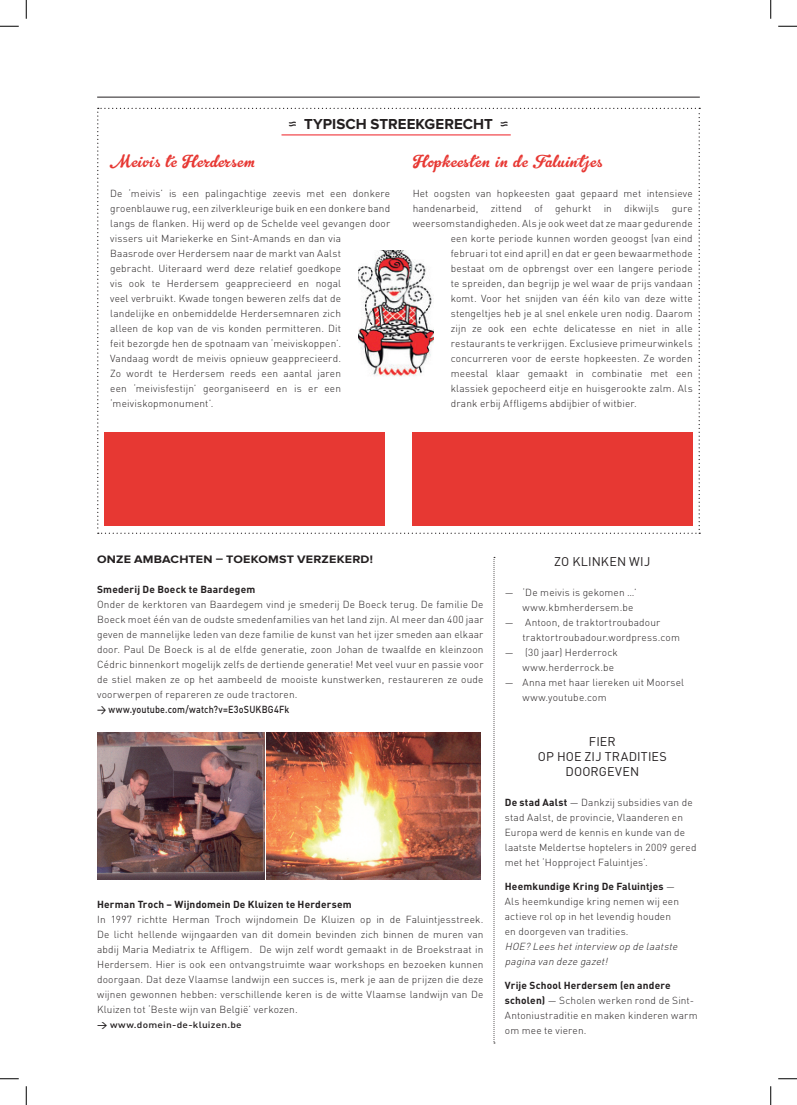
<style>
.page{position:relative;width:797px;height:1105px;background:#fff}
.page>*{position:absolute;margin:0;border:0;box-sizing:border-box;transform-origin:0 0}
.t1{font:17.5px "Gelato Script";letter-spacing:.04em;color:#e73833}
.t2{font:700 15px "Proxima Nova";color:#231f20}
.t3{font:12.5px "DIN";letter-spacing:.015em;color:#231f20}
.t4{font:700 11.25px "Proxima Nova";letter-spacing:.015em;color:#231f20;scale:1.11 1}
.t5{font:300 10.12px/15px "DIN";letter-spacing:.015em;color:#231f20}
.t6{font:700 10.12px "DIN";letter-spacing:.015em;color:#231f20}
.t7{font:italic 300 10.12px/15px "DIN";color:#231f20}
.t8{font:500 10.12px "DIN";letter-spacing:.02em;color:#231f20;scale:.89 1}
.t9{font:500 9px "DIN";letter-spacing:.02em;color:#231f20;scale:1.13 1}
.s1{font-weight:700}
</style>
<div class="page">
<svg style="left:97px;top:108px;width:603px;height:426px"></svg>
<hr style="left:97px;top:97px;width:602px;height:1px;background:#231f20">
<img style="left:359px;top:251px;width:74px;height:141px">
<div style="left:104px;top:432px;width:280px;height:93px;background:#e73833"></div>
<div style="left:412px;top:432px;width:280px;height:93px;background:#e73833"></div>
<img style="left:97px;top:732px;width:383px;height:148px">
<svg style="left:493px;top:557px;width:2px;height:487px"></svg>
<hr style="left:281px;top:134px;width:230px;height:1px;background:#ee1d23">
<svg style="left:0;top:25px;width:19px;height:2px"></svg>
<svg style="left:778px;top:25px;width:19px;height:2px"></svg>
<svg style="left:0;top:1078px;width:19px;height:1px"></svg>
<svg style="left:778px;top:1078px;width:19px;height:1px"></svg>
<svg style="left:25px;top:0;width:2px;height:19px"></svg>
<svg style="left:25px;top:1086px;width:2px;height:19px"></svg>
<svg style="left:770px;top:0;width:1px;height:19px"></svg>
<svg style="left:770px;top:1086px;width:1px;height:19px"></svg>
<h2 class="t2" style="left:289px;top:115px;width:220px">≈ TYPISCH STREEKG ERECHT ≈</h2>
<h1 class="t1" style="left:110px;top:150px;width:147px">Meivis te Herdersem</h1>
<p class="t5" style="left:110px;top:186px;width:281px">De ‘meivis’ is een palingachtige zeevis met een donkere groenblauwe rug, een zilverkleurige buik en een donkere band langs de flanken. Hij werd op de Schelde veel gevangen door vissers uit Mariekerke en Sint-Amands en dan via<br>Baasrode over Herdersem naar de markt van Aalst<br>gebracht. Uiteraard werd deze relatief goedkope<br>vis ook te Herdersem geapprecieerd en nogal<br>veel verbruikt. Kwade tongen beweren zelfs dat de<br>landelijke en onbemiddelde Herdersemnaren zich<br>alleen de kop van de vis konden permitteren. Dit<br>feit bezorgde hen de spotnaam van ‘meiviskoppen’.<br>Vandaag wordt de meivis opnieuw geapprecieerd.<br>Zo wordt te Herdersem reeds een aantal jaren<br>een ‘meivisfestijn’ georganiseerd en is er een ‘meiviskopmonument’.</p>
<h1 class="t1" style="left:412px;top:150px;width:191px">Hopkeesten in de Faluintjes</h1>
<p class="t5" style="left:412px;top:186px;width:281px">Het oogsten van hopkeesten gaat gepaard met intensieve</p>
<p class="t5" style="left:412px;top:201px;width:281px">handenarbeid, zittend of gehurkt in dikwijls gure</p>
<p class="t5" style="left:412px;top:216px;width:281px">weersomstandigheden. Als je ook weet dat ze maar gedurende</p>
<p class="t5" style="left:451px;top:231px;width:243px">een korte periode kunnen worden geoogst (van eind</p>
<p class="t5" style="left:451px;top:246px;width:243px">februari tot eind april) en dat er geen bewaarmethode</p>
<p class="t5" style="left:451px;top:261px;width:243px">bestaat om de opbrengst over een langere periode</p>
<p class="t5" style="left:451px;top:276px;width:243px">te spreiden, dan begrijp je wel waar de prijs vandaan</p>
<p class="t5" style="left:451px;top:291px;width:243px">komt. Voor het snijden van één kilo van deze witte</p>
<p class="t5" style="left:451px;top:306px;width:243px">stengeltjes heb je al snel enkele uren nodig. Daarom</p>
<p class="t5" style="left:451px;top:321px;width:243px">zijn ze ook een echte delicatesse en niet in alle</p>
<p class="t5" style="left:451px;top:336px;width:243px">restaurants te verkrijgen. Exclusieve primeurwinkels</p>
<p class="t5" style="left:451px;top:351px;width:243px">concurreren voor de eerste hopkeesten. Ze worden</p>
<p class="t5" style="left:451px;top:366px;width:243px">meestal klaar gemaakt in combinatie met een</p>
<p class="t5" style="left:451px;top:381px;width:243px">klassiek gepocheerd eitje en huisgerookte zalm. Als</p>
<p class="t5" style="left:451px;top:396px;width:187px">drank erbij Affligems abdijbier of witbier.</p>
<p class="t4" style="left:97px;top:553px;width:250px">ONZE AMBACHTEN – TOEKOMST VERZEKERD!</p>
<p class="t6" style="left:97px;top:583px;width:160px">Smederij De Boeck te Baardegem</p>
<p class="t5" style="left:97px;top:597px;width:388px;text-align:justify">Onder de kerktoren van Baardegem vind je smederij De Boeck terug. De familie De Boeck moet één van de oudste smedenfamilies van het land zijn. Al meer dan 400 jaar geven de mannelijke leden van deze familie de kunst van het ijzer smeden aan elkaar door. Paul De Boeck is al de elfde generatie, zoon Johan de twaalfde en kleinzoon Cédric binnenkort mogelijk zelfs de dertiende generatie! Met veel vuur en passie voor de stiel maken ze op het aambeeld de mooiste kunstwerken, restaureren ze oude voorwerpen of repareren ze oude tractoren.</p>
<p class="t8" style="left:97px;top:703px;width:218px">&gt; www.youtube.com/watch?v=E3oSUKBG4Fk</p>
<p class="t6" style="left:97px;top:898px;width:256px">Herman Troch – Wijndomein De Kluizen te Herdersem</p>
<p class="t5" style="left:97px;top:912px;width:388px;text-align:justify">In 1997 richtte Herman Troch wijndomein De Kluizen op in de Faluintjesstreek.<br>De licht hellende wijngaarden van dit domein bevinden zich binnen de muren van abdij Maria Mediatrix te Affligem. De wijn zelf wordt gemaakt in de Broekstraat in Herdersem. Hier is ook een ontvangstruimte waar workshops en bezoeken kunnen doorgaan. Dat deze Vlaamse landwijn een succes is, merk je aan de prijzen die deze wijnen gewonnen hebben: verschillende keren is de witte Vlaamse landwijn van De Kluizen tot ‘Beste wijn van België’ verkozen.</p>
<p class="t9" style="left:97px;top:1019px;width:129px">&gt; www.domein-de-kluizen.be</p>
<p class="t3" style="left:554px;top:554px;width:98px">ZO KLINKEN WIJ</p>
<p class="t5" style="left:522px;top:585px;width:116px;text-indent:-18px">— ‘De meivis is gekomen …’ www.kbmherdersem.be</p>
<p class="t5" style="left:522px;top:615px;width:159px;text-indent:-18px">— Antoon, de traktortroubadour traktortroubadour.wordpress.com</p>
<p class="t5" style="left:522px;top:645px;width:97px;text-indent:-18px">— (30 jaar) Herderrock www.herderrock.be</p>
<p class="t5" style="left:522px;top:675px;width:163px;text-indent:-18px">— Anna met haar liereken uit Moorsel www.youtube.com</p>
<p class="t3" style="left:589px;top:734px;width:28px">FIER</p>
<p class="t3" style="left:538px;top:749px;width:130px">OP HOE ZIJ TRADITIES</p>
<p class="t3" style="left:565px;top:764px;width:65px">DOO RGEVEN</p>
<p class="t5" style="left:505px;top:795px;width:193px"><span class="s1">De stad Aalst</span> — Dankzij subsidies van de stad Aalst, de provincie, Vlaanderen en Europa werd de kennis en kunde van de laatste Meldertse hoptelers in 2009 gered met het ‘Hopproject Faluintjes’.</p>
<p class="t5" style="left:505px;top:879px;width:176px"><span class="s1">Heemkundige Kring De Faluintjes</span> — Als heemkundige kring nemen wij een actieve rol op in het levendig houden en doorgeven van tradities.</p>
<p class="t7" style="left:505px;top:939px;width:177px">HOE? Lees hetinterview op de laatste pagina van deze gazet!</p>
<p class="t5" style="left:505px;top:978px;width:194px"><span class="s1">Vrije School Herdersem (en andere scholen)</span> — Scholen werken rond de Sint-<br>Antoniustraditie en maken kinderen warm om mee te vieren.</p>
</div>
